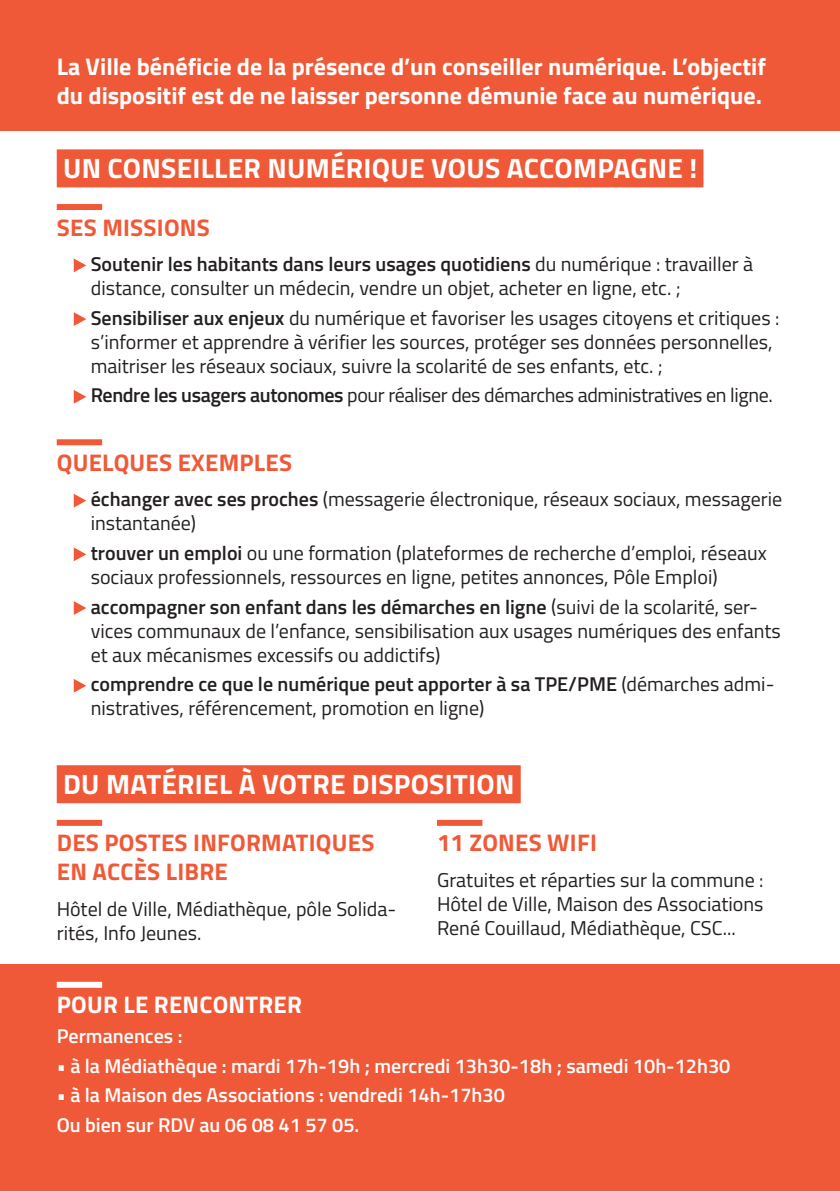
<style>
.page{position:relative;width:840px;height:1191px;background:#fff}
.page>*{position:absolute;margin:0;border:0;box-sizing:border-box;transform-origin:0 0}
.t1{font:700 28px "Titillium";letter-spacing:.01em;color:#fff}
.t2{font:700 24px/28.8px "Titillium";color:#fff}
.t3{font:700 24px/28.8px "Titillium";letter-spacing:.01em;color:#f05937}
.t4{font:20px/24px "Titillium";color:#231f20}
.t5{font:600 20px/29.6px "Titillium";color:#fff}
.t6{font:20px "Titillium";letter-spacing:-.02em;color:#231f20}
.s1{font-weight:600}
</style>
<div class="page">
<div style="left:0;top:964px;width:839px;height:227px;background:#f05937"></div>
<div style="left:57px;top:149px;width:646px;height:38px;background:#f05937"></div>
<div style="left:57px;top:204px;width:45px;height:6px;background:#f05937"></div>
<div style="left:57px;top:439px;width:45px;height:6px;background:#f05937"></div>
<div style="left:57px;top:765px;width:463px;height:38px;background:#f05937"></div>
<svg style="left:74px;top:258px;width:12px;height:14px"></svg>
<svg style="left:74px;top:312px;width:12px;height:14px"></svg>
<svg style="left:74px;top:390px;width:12px;height:14px"></svg>
<svg style="left:74px;top:494px;width:12px;height:13px"></svg>
<svg style="left:74px;top:547px;width:12px;height:14px"></svg>
<svg style="left:74px;top:601px;width:12px;height:14px"></svg>
<svg style="left:74px;top:679px;width:12px;height:13px"></svg>
<div style="left:57px;top:820px;width:45px;height:6px;background:#f05937"></div>
<div style="left:437px;top:820px;width:45px;height:6px;background:#f05937"></div>
<div style="left:57px;top:981px;width:45px;height:6px;background:#fff"></div>
<div style="left:0;top:0;width:839px;height:130px;background:#f05937"></div>
<p class="t2" style="left:57px;top:51px;width:710px">La Ville bénéficie de la présence d’un conseiller numérique. L’objectif du dispositif est de ne laisser personne démunie face au numérique.</p>
<h1 class="t1" style="left:63px;top:147px;width:635px">UN CONSEILLER NUMÉRIQUE VOUS ACCOMPAGNE !</h1>
<p class="t3" style="left:57px;top:211px;width:154px">SES MISSIONS</p>
<p class="t4" style="left:91px;top:251px;width:663px"><span class="s1">Soutenir les habitants dans leurs usages quotidiens</span> du numérique : travailler à distance, consulter un médecin, vendre un objet, acheter en ligne, etc. ;</p>
<p class="t4" style="left:91px;top:305px;width:689px"><span class="s1">Sensibiliser aux enjeux</span> du numérique et favoriser les usages citoyens et critiques : s’informer et apprendre à vérifier les sources, protéger ses données personnelles, maitriser les réseaux sociaux, suivre la scolarité de ses enfants, etc. ;</p>
<p class="t6" style="left:91px;top:381px;width:683px"><span class="s1">Rendre les usagers autonomes</span> pour réaliser des démarches administratives en ligne.</p>
<p class="t3" style="left:57px;top:447px;width:237px">QUELQUES EXEMPLES</p>
<p class="t4" style="left:91px;top:486px;width:692px"><span class="s1">échanger avec ses proches</span> (messagerie électronique, réseaux sociaux, messagerie instantanée)</p>
<p class="t4" style="left:91px;top:540px;width:677px"><span class="s1">trouver un emploi</span> ou une formation (plateformes de recherche d’emploi, réseaux sociaux professionnels, ressources en ligne, petites annonces, Pôle Emploi)</p>
<p class="t4" style="left:91px;top:593px;width:691px"><span class="s1">accompagner son enfant dans les démarches en ligne</span> (suivi de la scolarité, ser&shy;vices communaux de l’enfance, sensibilisation aux usages numériques des enfants et aux mécanismes excessifs ou addictifs)</p>
<p class="t4" style="left:91px;top:671px;width:684px"><span class="s1">comprendre ce que le numérique peut apporter à sa TPE/PME</span> (démarches admi&shy;nistratives, référencement, promotion en ligne)</p>
<h1 class="t1" style="left:63px;top:763px;width:452px">DU MATÉRIEL À VOTRE DISPOSITION</h1>
<p class="t3" style="left:57px;top:827px;width:319px">DES POSTES INFORMATIQUES<br>EN ACCÈS LIBRE</p>
<p class="t4" style="left:57px;top:895px;width:341px">Hôtel de Ville, Médiathèque, pôle Solida&shy;rités, Info Jeunes.</p>
<p class="t3" style="left:437px;top:827px;width:161px">11 ZONES WIFI</p>
<p class="t4" style="left:437px;top:866px;width:328px;text-align:justify">Gratuites et réparties sur la commune :<br>Hôtel de Ville, Maison des Associations René Couillaud, Médiathèque, CSC...</p>
<p class="t2" style="left:57px;top:989px;width:246px">POUR LE RENCONTRER</p>
<p class="t5" style="left:57px;top:1020px;width:127px">Permanences :</p>
<p class="t5" style="left:57px;top:1049px;width:675px">• à la Médiathèque : mardi 17h-19h ; mercredi 13h30-18h ; samedi 10h-12h30</p>
<p class="t5" style="left:57px;top:1079px;width:449px">• à la Maison des Associations : vendredi 14h-17h30<br>Ou bien sur RDV au 06 08 41 57 05.</p>
</div>
